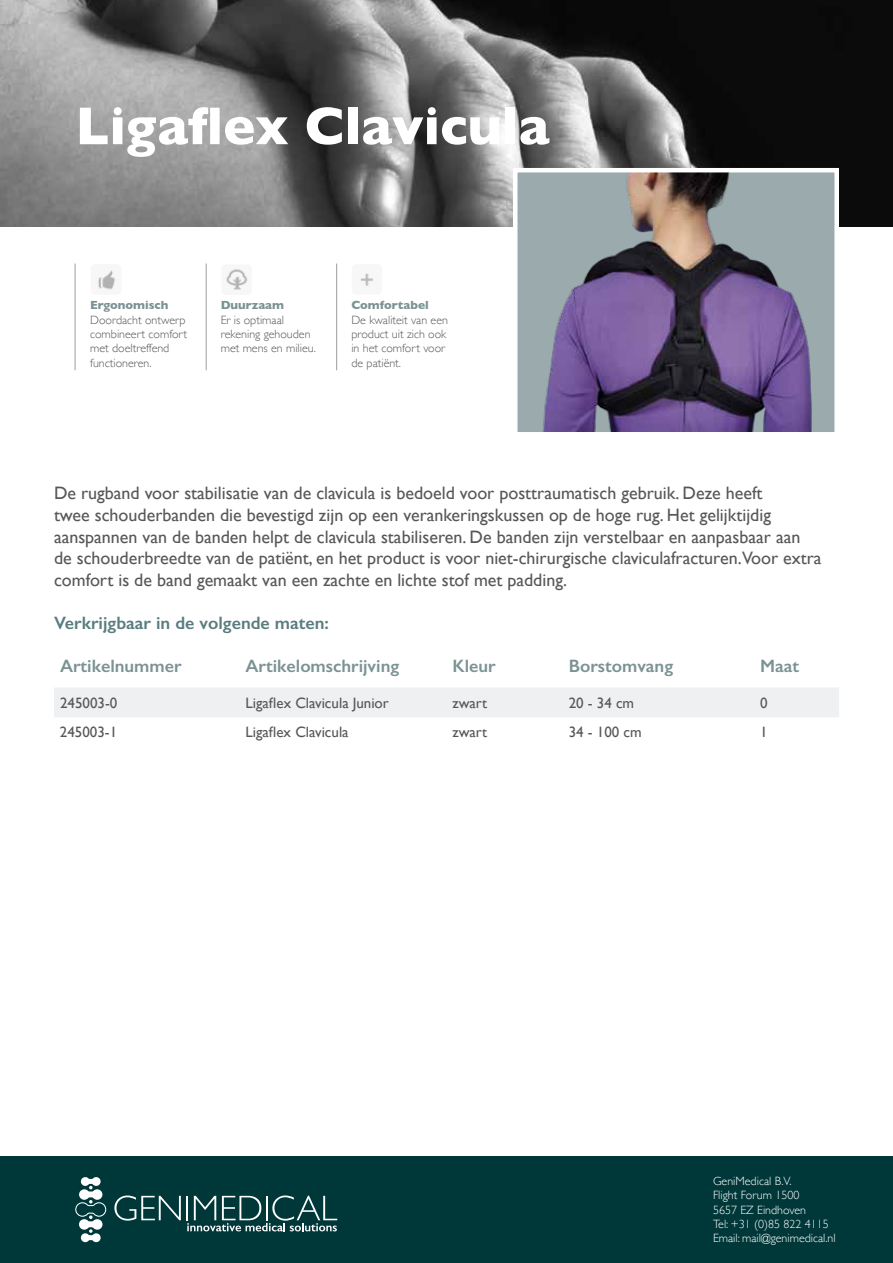
<style>
.page{position:relative;width:893px;height:1263px;background:#fff}
.page>*{position:absolute;margin:0;border:0;box-sizing:border-box;transform-origin:0 0}
.t1{font:700 54px "Gill Sans";color:#fff}
.t2{font:18px/21.6px "Gill Sans";color:#575756}
.t3{font:600 18px "Gill Sans";color:#7b9294}
.t4{font:600 18px "Gill Sans";color:#597c7e}
.t5{font:15px "Gill Sans";color:#575756}
.t6{font:300 12px/14.4px "Gill Sans";color:#575756}
.t7{font:300 12px/14.4px "Gill Sans";color:#fff}
.t8{font:700 12px "Gill Sans";color:#7b9294}
</style>
<div class="page">
<div style="left:0;top:1156px;width:893px;height:107px;background:#00383a"></div>
<img style="left:0;top:0;width:893px;height:226px">
<img style="left:98px;top:270px;width:18px;height:20px">
<img style="left:226px;top:269px;width:22px;height:22px">
<img style="left:360px;top:273px;width:14px;height:14px">
<hr style="left:75px;top:264px;width:1px;height:106px;background:#9d9d9c">
<hr style="left:206px;top:264px;width:1px;height:106px;background:#9d9d9c">
<hr style="left:336px;top:264px;width:1px;height:106px;background:#9d9d9c">
<img style="left:524px;top:173px;width:310px;height:258px">
<div style="left:513px;top:168px;width:326px;height:268px;border:4px solid #fff"></div>
<svg style="left:75px;top:1177px;width:31px;height:65px"></svg>
<svg style="left:114px;top:1195px;width:67px;height:25px"></svg>
<hr style="left:186px;top:1196px;width:2px;height:24px;background:#fff">
<svg style="left:187px;top:1195px;width:150px;height:36px"></svg>
<div style="left:54px;top:688px;width:785px;height:29px;background:#eef0f1"></div>
<h1 class="t1" style="left:75px;top:83px;width:476px">Ligaflex Clavicula</h1>
<p class="t8" style="left:90px;top:295px;width:80px">Ergonomisch</p>
<p class="t6" style="left:90px;top:312px;width:99px">Doordacht ontwerp combineert comfort met doeltreffend functioneren.</p>
<p class="t8" style="left:221px;top:295px;width:65px">Duurzaam</p>
<p class="t6" style="left:221px;top:312px;width:97px">Er is optimaal rekening gehouden met mens en milieu.</p>
<p class="t8" style="left:351px;top:295px;width:79px">Comfortabel</p>
<p class="t6" style="left:351px;top:312px;width:98px">De kwaliteit van een product uit zich ook in het comfort voor de patiënt.</p>
<p class="t2" style="left:54px;top:482px;width:769px">De rugband voor stabilisatie van de clavicula is bedoeld voor posttraumatisch gebruik. Deze heeft<br>twee schouderbanden die bevestigd zijn op een verankeringskussen op de hoge rug. Het gelijktijdig aanspannen van de banden helpt de clavicula stabiliseren. De banden zijn verstelbaar en aanpasbaar aan de schouderbreedte van de patiënt, en het product is voor niet-chirurgische claviculafracturen.Voor extra comfort is de band gemaakt van een zachte en lichte stof met padding.</p>
<p class="t4" style="left:54px;top:612px;width:276px">Verkrijgbaar in de volgende maten:</p>
<p class="t3" style="left:60px;top:655px;width:123px">Artikelnummer</p>
<p class="t3" style="left:246px;top:655px;width:155px">Artikelomschrijving</p>
<p class="t3" style="left:452px;top:655px;width:45px">Kleur</p>
<p class="t3" style="left:569px;top:655px;width:106px">Borstomvang</p>
<p class="t3" style="left:760px;top:655px;width:41px">Maat</p>
<p class="t5" style="left:60px;top:694px;width:59px">245003-0</p>
<p class="t5" style="left:246px;top:694px;width:145px">Ligaflex Clavicula Junior</p>
<p class="t5" style="left:452px;top:694px;width:36px">zwart</p>
<p class="t5" style="left:569px;top:694px;width:67px">20 - 34 cm</p>
<p class="t5" style="left:760px;top:694px;width:9px">0</p>
<p class="t5" style="left:60px;top:723px;width:59px">245003-1</p>
<p class="t5" style="left:246px;top:723px;width:105px">Ligaflex Clavicula</p>
<p class="t5" style="left:452px;top:723px;width:36px">zwart</p>
<p class="t5" style="left:569px;top:723px;width:74px">34 - 100 cm</p>
<p class="t5" style="left:760px;top:723px;width:9px">1</p>
<p class="t7" style="left:713px;top:1173px;width:124px">GeniMedical B.V.<br>Flight Forum 1500<br>5657 EZ Eindhoven<br>Tel: +31 (0)85 822 4115<br>Email: mail@genimedical.nl</p>
</div>
